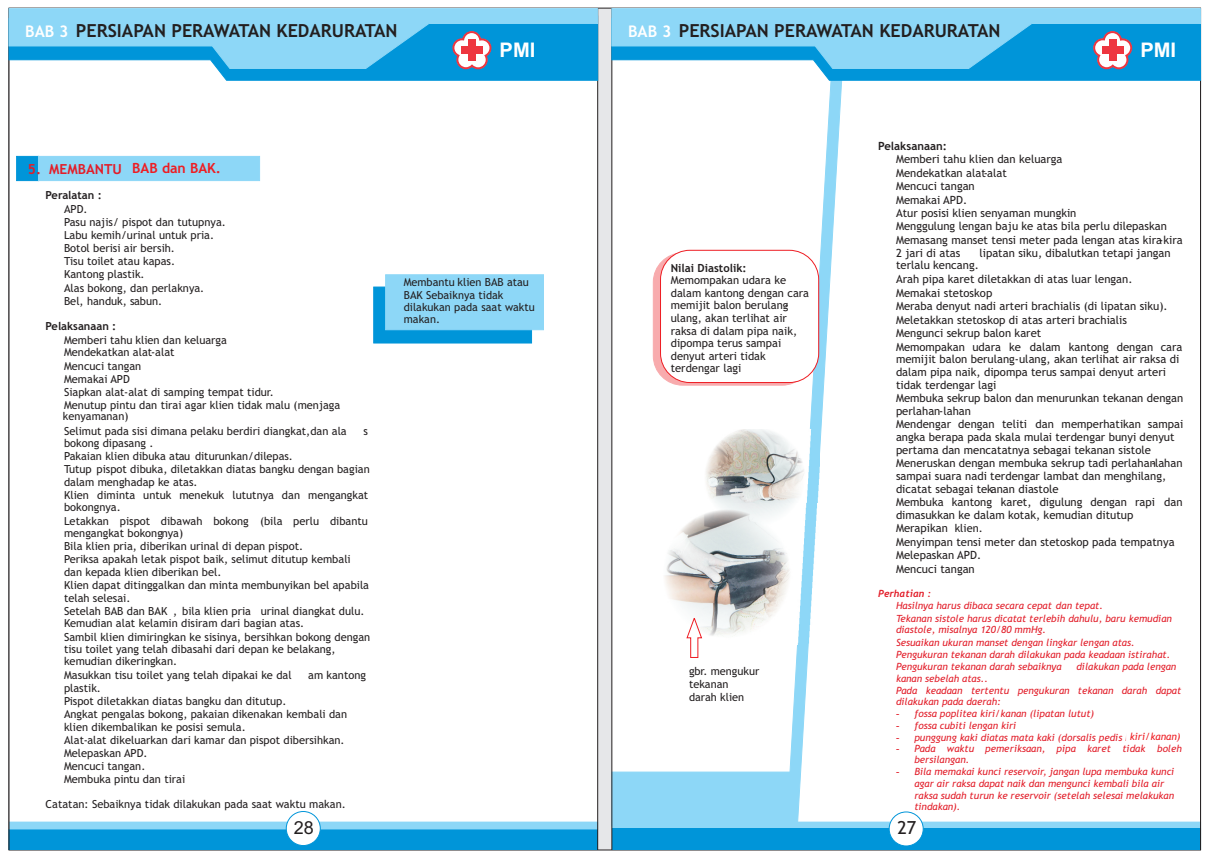
<style>
.page{position:relative;width:1209px;height:859px;background:#fff}
.page>*{position:absolute;margin:0;border:0;box-sizing:border-box;transform-origin:0 0}
.t1{font:700 20.1px "Arial";color:#fff}
.t2{font:700 18px "Trebuchet MS";color:#231f20}
.t3{font:18px "Arial";color:#231f20}
.t4{font:18px "Trebuchet MS";color:#231f20}
.t5{font:700 14px "Trebuchet MS";color:#ee1d23}
.t6{font:700 13.9px "Trebuchet MS";color:#e21e2a}
.t7{font:11.3px/13.2px "Trebuchet MS";color:#231f20}
.t8{font:700 11.3px "Trebuchet MS";color:#231f20}
.t9{font:11.2px/12.6px "Trebuchet MS";color:#231f20}
.t10{font:700 11.2px "Trebuchet MS";color:#231f20}
.t11{font:11.1px/12.9px "Trebuchet MS";color:#231f20}
.t12{font:700 11.1px "Trebuchet MS";color:#231f20}
.t13{font:11px/12.4px "Trebuchet MS";color:#231f20}
.t14{font:italic 10px "Trebuchet MS";color:#ee1d23}
.t15{font:italic 9.9px/12.3px "Trebuchet MS";color:#e21e2a}
.t16{font:italic 700 9.9px "Trebuchet MS";color:#e21e2a}
.s1{font-size:16px;color:#fff}
.s2{font-family:"Arial";font-style:normal}
</style>
<div class="page">
<svg style="left:10px;top:822px;width:587px;height:28px"></svg>
<div style="left:286px;top:811px;width:34px;height:35px;background:#fff;border:1px solid #0095d9;border-radius:50%"></div>
<hr style="left:597px;top:8px;width:1px;height:842px;background:#231f20">
<hr style="left:9px;top:8px;width:1px;height:842px;background:#231f20">
<svg style="left:373px;top:275px;width:170px;height:68px"></svg>
<svg style="left:16px;top:156px;width:244px;height:25px"></svg>
<svg style="left:9px;top:8px;width:588px;height:72px"></svg>
<div style="left:468px;top:39px;width:7px;height:22px;background:#ee3640"></div>
<div style="left:461px;top:46px;width:21px;height:8px;background:#ee3640"></div>
<svg style="left:786px;top:80px;width:57px;height:692px"></svg>
<svg style="left:612px;top:772px;width:587px;height:78px"></svg>
<div style="left:888px;top:812px;width:35px;height:34px;background:#fff;border:1px solid #0095d9;border-radius:50%"></div>
<hr style="left:1199px;top:8px;width:1px;height:842px;background:#231f20">
<hr style="left:611px;top:8px;width:1px;height:842px;background:#231f20">
<img style="left:706px;top:429px;width:113px;height:75px">
<img style="left:664px;top:504px;width:156px;height:140px">
<svg style="left:686px;top:618px;width:15px;height:40px"></svg>
<svg style="left:611px;top:8px;width:589px;height:72px"></svg>
<div style="left:1108px;top:39px;width:8px;height:22px;background:#ee3640"></div>
<div style="left:1101px;top:46px;width:22px;height:8px;background:#ee3640"></div>
<div style="left:653px;top:253px;width:158px;height:132px;background:#f8abad;border:1px solid #f8abad;border-radius:29px"></div>
<div style="left:660px;top:250px;width:158px;height:133px;background:#fff;border:1px solid #ee1d23;border-radius:29px"></div>
<h2 class="t2" style="left:25px;top:23px;width:374px"><span class="s1">BAB 3</span> PERSIAPAN PERAWATAN KEDARURATAN</h2>
<h1 class="t1" style="left:499px;top:43px;width:37px">PMI</h1>
<p class="t5" style="left:132px;top:163px;width:90px">BAB dan BAK.</p>
<p class="t6" style="left:28px;top:164px;width:224px">5. MEMBANTU KLIEN BAB dan BAK</p>
<p class="t12" style="left:46px;top:191px;width:58px">Peralatan :</p>
<p class="t11" style="left:64px;top:203px;width:163px;line-height:13.2px">APD.<br>Pasu najis/ pispot dan tutupnya.<br>Labu kemih/urinal untuk pria.<br>Botol berisi air bersih.<br>Tisu toilet atau kapas.<br>Kantong plastik.<br>Alas bokong, dan perlaknya.<br>Bel, handuk, sabun.</p>
<p class="t12" style="left:46px;top:322px;width:72px">Pelaksanaan :</p>
<p class="t11" style="left:64px;top:334px;width:164px;line-height:12.5px">Memberi tahu klien dan keluarga<br>Mendekatkan alat-alat</p>
<p class="t11" style="left:64px;top:361px;width:284px">Mencuci tangan<br>Memakai APD<br>Siapkan alat-alat di samping tempat tidur.<br>Menutup pintu dan tirai agar klien tidak malu (menjaga privacy)<br>Selimut pada sisi dimana pelaku berdiri diangkat,dan ala</p>
<p class="t13" style="left:63px;top:411px;width:67px">kenyamanan)</p>
<p class="t11" style="left:363px;top:425px;width:6px">s</p>
<p class="t11" style="left:64px;top:438px;width:307px">bokong dipasang .<br>Pakaian klien dibuka atau kebawahkan.<br>Tutup pispot dibuka, diletakkan diatas bangku dengan bagian dalam menghadap ke atas.<br>Klien diminta untuk menekuk lututnya dan mengangkat bokongnya.<br>Letakkan pispot dibawah bokong (bila perlu dibantu mengangkat bokongnya)<br>Bila klien pria, diberikan urinal di depan pispot.<br>Periksa apakah letak pispot baik, selimut ditutup kembali dan kepada klien diberikan bel.<br>Klien dapat ditinggalkan dan minta membunyikan bel apabila telah selesai.<br>Setelah BAB dan BAK , bila klien pria urinal diangkat dulu.<br>Kemudian alat kelamin disiram dari bagian atas.</p>
<p class="t11" style="left:64px;top:632px;width:308px;line-height:12.1px">Sambil klien dimiringkan ke sisinya, bersihkan bokong dengan tisu toilet yang telah dibasahi dari depan ke belakang, kemudian dikeringkan.</p>
<p class="t11" style="left:64px;top:670px;width:229px">Masukkan tisu toilet yang telah dipakai ke dal</p>
<p class="t11" style="left:308px;top:670px;width:59px">am kantong</p>
<p class="t11" style="left:64px;top:682px;width:284px">plastik.<br>Pispot diletakkan diatas bangku dan ditutup.<br>Angkat pengalas bokong, pakaian dikenakan kembali dan klien dikembalikan ke posisi semula.<br>Alat-alat dikeluarkan dari kamar dan pispot dibersihkan.<br>Melepaskan APD.<br>Mencuci tangan.<br>Membuka pintu dan tirai</p>
<p class="t11" style="left:46px;top:799px;width:302px">Catatan: Sebaiknya tidak dilakukan pada saat waktu makan.</p>
<p class="t13" style="left:195px;top:450px;width:99px">diturunkan/dilepas.</p>
<h2 class="t3" style="left:294px;top:821px;width:22px">28</h2>
<p class="t13" style="left:403px;top:277px;width:132px">Membantu klien BAB atau<br>BAK Sebaiknya tidak dilakukan pada saat waktu makan.</p>
<h2 class="t2" style="left:628px;top:23px;width:374px"><span class="s1">BAB 3</span> PERSIAPAN PERAWATAN KEDARURATAN</h2>
<h1 class="t1" style="left:1139px;top:43px;width:37px">PMI</h1>
<p class="t10" style="left:670px;top:263px;width:77px">Nilai Diastolik:</p>
<p class="t9" style="left:670px;top:275px;width:140px">Memompakan udara ke dalam kantong dengan cara memijit balon berulang&shy;ulang, akan terlihat air raksa di dalam pipa naik, dipompa terus sampai denyut arteri tidak terdengar lagi</p>
<p class="t13" style="left:688px;top:666px;width:72px;line-height:12.8px">gbr. mengukur tekanan<br>darah klien</p>
<p class="t8" style="left:878px;top:142px;width:70px">Pelaksanaan:</p>
<p class="t7" style="left:895px;top:154px;width:288px">Memberi tahu klien dan keluarga<br>Mendekatkan alat-alat<br>Mencuci tangan<br>Memakai APD.<br>Atur posisi klien senyaman mungkin<br>Menggulung lengan baju ke atas bila perlu dilepaskan<br>Memasang manset tensi meter pada lengan atas kira-kira<br>2 jari di atas</p>
<p class="t7" style="left:979px;top:247px;width:193px">lipatan siku, dibalutkan tetapi jangan</p>
<p class="t7" style="left:895px;top:260px;width:289px">terlalu kencang.<br>Arah pipa karet diletakkan di atas luar lengan.<br>Memakai stetoskop<br>Meraba denyut nadi arteri brachialis (di lipatan siku).<br>Meletakkan stetoskop di atas arteri brachialis<br>Mengunci sekrup balon karet<br>Memompakan udara ke dalam kantong dengan cara memijit balon berulang-ulang, akan terlihat air raksa di dalam pipa naik, dipompa terus sampai denyut arteri tidak terdengar lagi<br>Membuka sekrup balon dan menurunkan tekanan dengan perlahan-lahan<br>Mendengar dengan teliti dan memperhatikan sampai angka berapa pada skala mulai terdengar bunyi denyut pertama dan mencatatnya sebagai tekanan sistole Meneruskan dengan membuka sekrup tadi perlahan-lahan sampai suara nadi terdengar lambat dan menghilang, dicatat sebagai tekanan diastole<br>Membuka kantong karet, digulung dengan rapi dan dimasukkan ke dalam kotak, kemudian ditutup Merapikan pasien<br>Menyimpan tensi meter dan stetoskop pada tempatnya Melepaskan APD.<br>Mencuci tangan</p>
<p class="t16" style="left:878px;top:590px;width:54px">Perhatian :</p>
<p class="t15" style="left:895px;top:600px;width:277px;line-height:12.7px">Hasilnya harus dibaca secara cepat dan tepat.<br>Tekanan sistole harus dicatat terlebih dahulu, baru kemudian</p>
<p class="t15" style="left:895px;top:625px;width:276px">diastole, misalnya 120/80 mmHg.<br>Sesuaikan ukuran manset dengan lingkar lengan atas.<br>Pengukuran tekanan darah dilakukan pada keadaan istirahat.<br>Pengukuran tekanan darah sebaiknya</p>
<p class="t13" style="left:954px;top:523px;width:29px">klien.</p>
<p class="t15" style="left:1076px;top:661px;width:101px">dilakukan pada lengan</p>
<p class="t15" style="left:895px;top:674px;width:287px;line-height:11.7px">kanan sebelah atas..<br>Pada keadaan tertentu pengukuran tekanan darah dapat dilakukan pada daerah:</p>
<p class="t15" style="left:895px;top:709px;width:199px"><span class="s2">-</span> fossa poplitea kiri/kanan (lipatan lutut)</p>
<p class="t15" style="left:895px;top:720px;width:122px"><span class="s2">-</span> fossa cubiti lengan kiri</p>
<p class="t15" style="left:895px;top:732px;width:261px"><span class="s2">-</span> punggung kaki diatas mata kaki (dorsalis pedis ki/ka).</p>
<p class="t15" style="left:914px;top:744px;width:269px;line-height:11.3px;text-indent:-18px"><span class="s2">-</span> Pada waktu pemeriksaan, pipa karet tidak boleh bersilangan.</p>
<p class="t15" style="left:914px;top:767px;width:261px;line-height:11.5px;text-indent:-18px"><span class="s2">-</span> Bila memakai kunci reservoir, jangan lupa membuka kunci agar air raksa dapat naik dan mengunci kembali bila air raksa sudah turun ke reservoir (setelah selesai melakukan tindakan).</p>
<p class="t14" style="left:1129px;top:733px;width:52px">kiri/kanan)</p>
<h2 class="t4" style="left:897px;top:821px;width:20px">27</h2>
</div>
